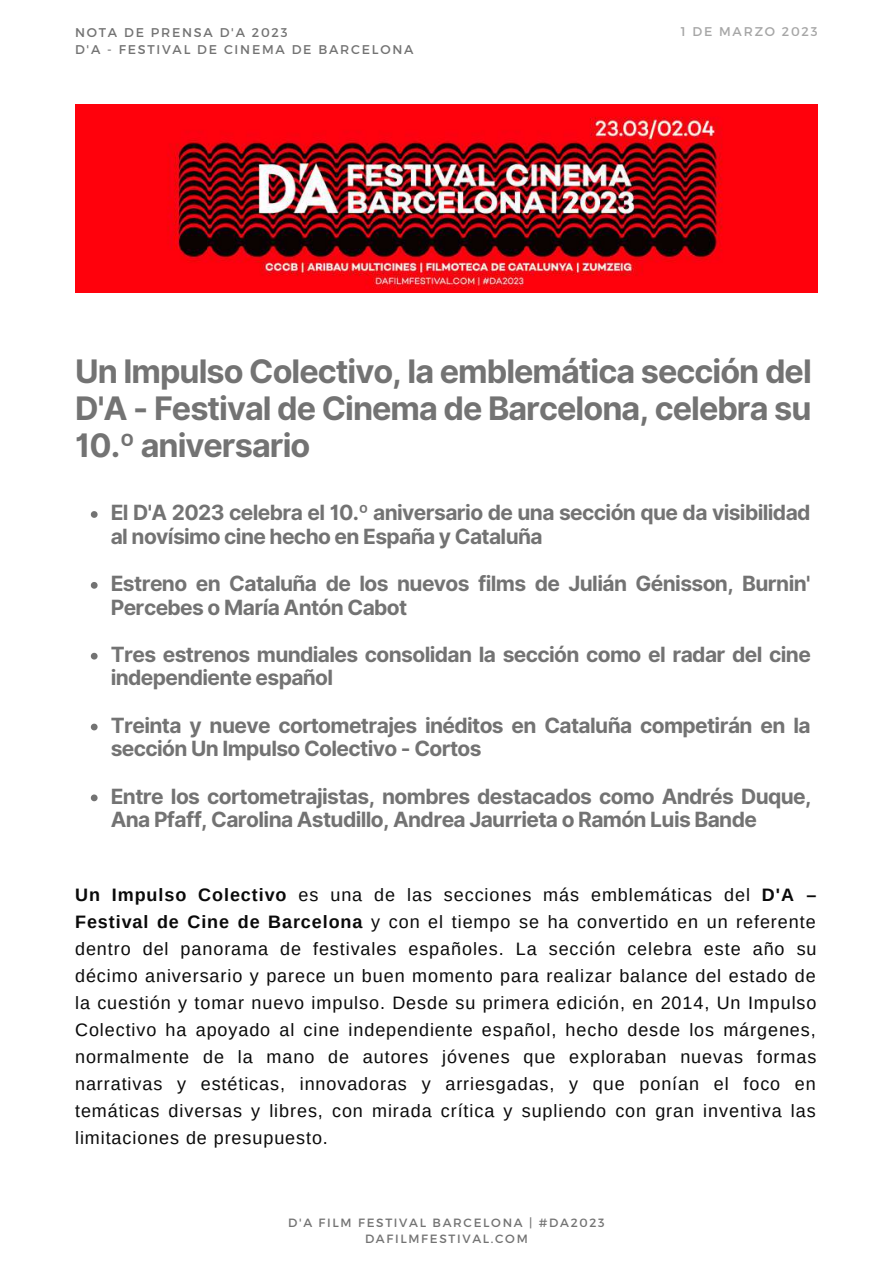
<style>
.page{position:relative;width:893px;height:1264px;background:#fff}
.page>*{position:absolute;margin:0;border:0;box-sizing:border-box;transform-origin:0 0}
.t1{font:700 32.4px/37px "Inter";letter-spacing:-.03em;color:#737373;text-align:justify}
.t2{font:700 21px/23.5px "Inter";letter-spacing:-.03em;color:#737373}
.t3{font:18px/27px "Arimo";letter-spacing:.05em;color:#0a0a0a;text-align:justify}
.t4{font:12.6px "Montserrat";letter-spacing:.14em;color:#737373}
.t5{font:12.6px "Montserrat";letter-spacing:.14em;color:#a6a6a6}
.t6{font:12px/15.8px "Montserrat";letter-spacing:.14em;color:#737373;text-align:center}
.s1{font-weight:700}
</style>
<div class="page">
<img style="left:75px;top:104px;width:742px;height:188px">
<svg style="left:91px;top:511px;width:7px;height:7px"></svg>
<svg style="left:91px;top:582px;width:7px;height:6px"></svg>
<svg style="left:91px;top:652px;width:7px;height:7px"></svg>
<svg style="left:91px;top:723px;width:7px;height:7px"></svg>
<svg style="left:91px;top:794px;width:7px;height:7px"></svg>
<p class="t4" style="left:75px;top:24px;width:214px">NOTA DE PRENSA D'A 2023</p>
<p class="t5" style="left:680px;top:23px;width:138px">1 DE MARZO 2023</p>
<p class="t4" style="left:75px;top:41px;width:340px">D'A - FESTIVAL DE CINEMA DE BARCELONA</p>
<h1 class="t1" style="left:75px;top:352px;width:738px">Un Impulso Colectivo, la emblemática sección del D'A - Festival de Cinema de Barcelona, celebra su 10.º aniversario</h1>
<p class="t2" style="left:111px;top:500px;width:701px">El D'A 2023 celebra el 10.º aniversario de una sección que da visibilidad al novísimo cine hecho en España y Cataluña</p>
<p class="t2" style="left:111px;top:571px;width:701px">Estreno en Cataluña de los nuevos films de Julián Génisson, Burnin'<br>Percebes o María Antón Cabot</p>
<p class="t2" style="left:111px;top:642px;width:701px">Tres estrenos mundiales consolidan la sección como el radar del cine independiente español</p>
<p class="t2" style="left:111px;top:713px;width:701px">Treinta y nueve cortometrajes inéditos en Cataluña competirán en la sección Un Impulso Colectivo - Cortos</p>
<p class="t2" style="left:111px;top:784px;width:702px">Entre los cortometrajistas, nombres destacados como Andrés Duque,<br>Ana Pfaff, Carolina Astudillo, Andrea Jaurrieta o Ramón Luis Bande</p>
<p class="t3" style="left:75px;top:881px;width:743px"><span class="s1">Un Impulso Colectivo</span> es una de las secciones más emblemáticas del <span class="s1">D'A – Festival de Cine de Barcelona</span> y con el tiempo se ha convertido en un referente dentro del panorama de festivales españoles. La sección celebra este año su décimo aniversario y parece un buen momento para realizar balance del estado de la cuestión y tomar nuevo impulso. Desde su primera edición, en 2014, Un Impulso Colectivo ha apoyado al cine independiente español, hecho desde los márgenes, normalmente de la mano de autores jóvenes que exploraban nuevas formas narrativas y estéticas, innovadoras y arriesgadas, y que ponían el foco en temáticas diversas y libres, con mirada crítica y supliendo con gran inventiva las limitaciones de presupuesto.</p>
<p class="t6" style="left:288px;top:1214px;width:318px">D'A FILM FESTIVAL BARCELONA | #DA2023<br>DAFILMFESTIVAL.COM</p>
</div>
